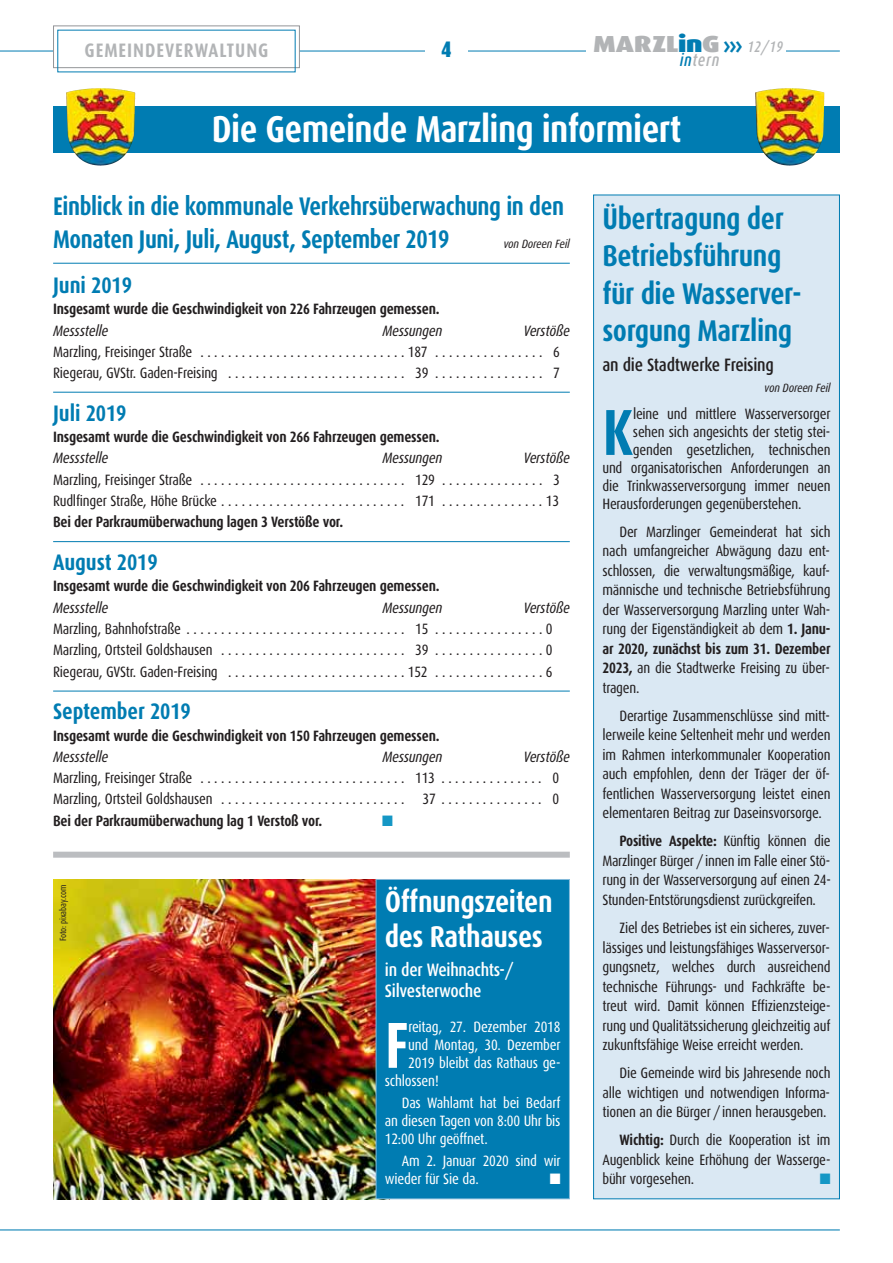
<style>
.page{position:relative;width:893px;height:1263px;background:#fff}
.page>*{position:absolute;margin:0;border:0;box-sizing:border-box;transform-origin:0 0}
.t1{font:700 65.1px "Dax Condensed";color:#fff;scale:.93 1}
.t2{font:700 65.1px "Dax Condensed";color:#007cb2;scale:.93 1}
.t3{font:700 37.5px "Dax Condensed";letter-spacing:-.015em;color:#fff}
.t4{font:700 30px/37.5px "Dax Condensed";letter-spacing:-.015em;color:#007cb2}
.t5{font:700 30px/34.5px "Dax Condensed";letter-spacing:-.015em;color:#fff}
.t6{font:700 25.5px/33px "Dax Condensed";letter-spacing:-.015em;color:#007cb2}
.t7{font:900 23.25px "Dax Wide";letter-spacing:-.01em;color:#b2b4b6}
.t8{font:700 22.5px "Dax Condensed";letter-spacing:-.005em;color:#007cb2}
.t9{font:900 22.5px "Dax Condensed";color:#007cb2}
.t10{font:700 19.5px "Dax Condensed";letter-spacing:.05em;color:#b2b4b6}
.t11{font:500 18px/21px "Dax Condensed";letter-spacing:-.015em;color:#fff}
.t12{font:500 18px "Dax Condensed";letter-spacing:-.015em;color:#231f20}
.t13{font:italic 500 17.55px "Dax Condensed";letter-spacing:.05em;color:#b2b4b6;scale:.91 1}
.t14{font:15px/19.5px "Dax Condensed";letter-spacing:-.015em;color:#231f20;text-align:justify}
.t15{font:700 15px "Dax Condensed";letter-spacing:-.015em;color:#231f20}
.t16{font:15px/18px "Dax Condensed";letter-spacing:-.015em;color:#fff;text-align:justify}
.t17{font:italic 15px "Dax Condensed";letter-spacing:-.015em;color:#231f20}
.t18{font:15px "Zapf Dingbats ITC";color:#1597c5;scale:.95 1}
.t19{font:15px "Zapf Dingbats ITC";color:#fff;scale:.95 1}
.t20{font:italic 12px "Dax Condensed";letter-spacing:-.015em;color:#231f20}
.t21{font:9px "Dax Condensed";letter-spacing:-.025em;color:#231f20}
.s1{color:#007cb2}
.s2{font-weight:700;font-size:24.3px;color:#007cb2}
.s3{font-family:"Dax Condensed";font-weight:500;font-style:italic;font-size:15.3px}
.s4{font-weight:700}
</style>
<div class="page">
<img style="left:53px;top:879px;width:323px;height:320px">
<hr style="left:0;top:1229px;width:840px;height:1px;background:#007cb2">
<div style="left:53px;top:106px;width:787px;height:47px;background:#007cb2"></div>
<hr style="left:0;top:51px;width:840px;height:1px;background:#007cb2">
<div style="left:425px;top:30px;width:43px;height:42px;background:#fff"></div>
<div style="left:54px;top:26px;width:245px;height:41px;background:#fff"></div>
<div style="left:53px;top:26px;width:247px;height:42px;border:1px solid #939598"></div>
<div style="left:587px;top:45px;width:199px;height:16px;background:#fff"></div>
<img style="left:66px;top:88px;width:69px;height:60px">
<img style="left:755px;top:88px;width:69px;height:60px">
<hr style="left:53px;top:263px;width:517px;height:1px;background:#007cb2">
<hr style="left:53px;top:392px;width:517px;height:1px;background:#007cb2">
<hr style="left:53px;top:541px;width:517px;height:1px;background:#007cb2">
<hr style="left:53px;top:691px;width:517px;height:1px;background:#007cb2">
<div style="left:53px;top:852px;width:517px;height:6px;background:#bbbdc0"></div>
<div style="left:376px;top:880px;width:193px;height:318px;background:#007cb2"></div>
<div style="left:376px;top:879px;width:194px;height:320px;border:1px solid #84bada"></div>
<div style="left:594px;top:195px;width:245px;height:1003px;background:#dae8f3"></div>
<div style="left:593px;top:195px;width:247px;height:1004px;border:1px solid #007cb2"></div>
<h3 class="t10" style="left:84px;top:40px;width:186px">GEMEINDEVERWALTUNG</h3>
<h3 class="t9" style="left:441px;top:37px;width:12px">4</h3>
<h3 class="t7" style="left:593px;top:36px;width:191px">MARZL<span class="s1">in</span>G<span class="s2">›››</span> <span class="s3">12/19</span></h3>
<p class="t13" style="left:680px;top:52px;width:45px"><span class="s1">in</span>tern</p>
<h2 class="t3" style="left:212px;top:110px;width:471px">Die Gemeinde Marzling informiert</h2>
<h3 class="t6" style="left:53px;top:190px;width:512px">Einblick in die kommunale Verkehrsüberwachung in den<br>Monaten Juni, Juli, August, September 2019</h3>
<p class="t20" style="left:503px;top:237px;width:68px">von Doreen Feil</p>
<h3 class="t8" style="left:53px;top:274px;width:80px">Juni 2019</h3>
<p class="t15" style="left:53px;top:302px;width:388px">Insgesamt wurde die Geschwindigkeit von 226 Fahrzeugen gemessen.</p>
<p class="t17" style="left:53px;top:323px;width:57px">Messstelle</p>
<p class="t17" style="left:382px;top:323px;width:61px">Messungen</p>
<p class="t17" style="left:523px;top:323px;width:48px">Verstöße</p>
<p class="t14" style="left:53px;top:342px;width:508px;line-height:21.3px">Marzling, Freisinger Straße . . . . . . . . . . . . . . . . . . . . . . . . . . . . . . 187 . . . . . . . . . . . . . . . . 6<br>Riegerau, GVStr. Gaden-Freising . . . . . . . . . . . . . . . . . . . . . . . . . . 39 . . . . . . . . . . . . . . . . 7</p>
<h3 class="t8" style="left:53px;top:402px;width:75px">Juli 2019</h3>
<p class="t15" style="left:53px;top:429px;width:388px">Insgesamt wurde die Geschwindigkeit von 266 Fahrzeugen gemessen.</p>
<p class="t17" style="left:53px;top:451px;width:57px">Messstelle</p>
<p class="t17" style="left:382px;top:451px;width:61px">Messungen</p>
<p class="t17" style="left:523px;top:451px;width:48px">Verstöße</p>
<p class="t14" style="left:53px;top:470px;width:508px;line-height:21.3px">Marzling, Freisinger Straße . . . . . . . . . . . . . . . . . . . . . . . . . . . . . . 129 . . . . . . . . . . . . . . . 3<br>Rudlfinger Straße, Höhe Brücke . . . . . . . . . . . . . . . . . . . . . . . . . . . 171 . . . . . . . . . . . . . . . 13</p>
<p class="t15" style="left:53px;top:515px;width:291px">Bei der Parkraumüberwachung lagen 3 Verstöße vor.</p>
<h3 class="t8" style="left:53px;top:551px;width:106px">August 2019</h3>
<p class="t15" style="left:53px;top:579px;width:388px">Insgesamt wurde die Geschwindigkeit von 206 Fahrzeugen gemessen.</p>
<p class="t17" style="left:53px;top:600px;width:57px">Messstelle</p>
<p class="t17" style="left:382px;top:600px;width:61px">Messungen</p>
<p class="t17" style="left:523px;top:600px;width:48px">Verstöße</p>
<p class="t14" style="left:53px;top:619px;width:501px;line-height:21.3px">Marzling, Bahnhofstraße . . . . . . . . . . . . . . . . . . . . . . . . . . . . . . . . 15 . . . . . . . . . . . . . . . . 0<br>Marzling, Ortsteil Goldshausen . . . . . . . . . . . . . . . . . . . . . . . . . . . 39 . . . . . . . . . . . . . . . . 0<br>Riegerau, GVStr. Gaden-Freising . . . . . . . . . . . . . . . . . . . . . . . . . . 152 . . . . . . . . . . . . . . . . 6</p>
<h3 class="t8" style="left:53px;top:700px;width:139px">September 2019</h3>
<p class="t15" style="left:53px;top:728px;width:388px">Insgesamt wurde die Geschwindigkeit von 150 Fahrzeugen gemessen.</p>
<p class="t17" style="left:53px;top:749px;width:57px">Messstelle</p>
<p class="t17" style="left:382px;top:749px;width:61px">Messungen</p>
<p class="t17" style="left:523px;top:749px;width:48px">Verstöße</p>
<p class="t14" style="left:53px;top:768px;width:508px;line-height:21.3px">Marzling, Freisinger Straße . . . . . . . . . . . . . . . . . . . . . . . . . . . . . . 113 . . . . . . . . . . . . . . . 0<br>Marzling, Ortsteil Goldshausen . . . . . . . . . . . . . . . . . . . . . . . . . . . 37 . . . . . . . . . . . . . . . 0</p>
<p class="t15" style="left:53px;top:813px;width:271px">Bei der Parkraumüberwachung lag 1 Verstoß vor.</p>
<p class="t18" style="left:382px;top:815px;width:13px">■</p>
<p class="t21" style="left:59px;top:941px;width:58px;rotate:-90deg">Foto: pixabay.com</p>
<h3 class="t5" style="left:385px;top:886px;width:169px">Öffnungszeiten des Rathauses</h3>
<p class="t11" style="left:385px;top:960px;width:130px">in der Weihnachts-/<br>Silvesterwoche</p>
<h1 class="t1" style="left:385px;top:1013px;width:27px">F</h1>
<p class="t16" style="left:408px;top:1018px;width:154px">reitag, 27. Dezember 2018</p>
<p class="t16" style="left:408px;top:1036px;width:154px">und Montag, 30. Dezember</p>
<p class="t16" style="left:408px;top:1054px;width:154px">2019 bleibt das Rathaus ge-</p>
<p class="t16" style="left:385px;top:1072px;width:55px">schlossen!</p>
<p class="t16" style="left:385px;top:1094px;width:177px;text-indent:17px">Das Wahlamt hat bei Bedarf an diesen Tagen von 8:00 Uhr bis 12:00 Uhr geöffnet.</p>
<p class="t16" style="left:385px;top:1153px;width:177px;text-indent:17px">Am 2. Januar 2020 sind wir wieder für Sie da.</p>
<p class="t19" style="left:550px;top:1174px;width:13px">■</p>
<h3 class="t4" style="left:602px;top:201px;width:201px">Übertragung der<br>Betriebsführung für die Wasserver&shy;sorgung Marzling</h3>
<p class="t12" style="left:602px;top:356px;width:173px">an die Stadtwerke Freising</p>
<p class="t20" style="left:764px;top:382px;width:68px">von Doreen Feil</p>
<h1 class="t2" style="left:602px;top:400px;width:34px">K</h1>
<p class="t14" style="left:633px;top:405px;width:199px">leine und mittlere Wasserversorger</p>
<p class="t14" style="left:633px;top:423px;width:199px">sehen sich angesichts der stetig stei-</p>
<p class="t14" style="left:633px;top:441px;width:199px">genden gesetzlichen, technischen</p>
<p class="t14" style="left:602px;top:459px;width:230px">und organisatorischen Anforderungen an</p>
<p class="t14" style="left:602px;top:477px;width:230px">die Trinkwasserversorgung immer neuen</p>
<p class="t14" style="left:602px;top:495px;width:200px">Herausforderungen gegenüberstehen.</p>
<p class="t14" style="left:602px;top:523px;width:230px;text-indent:17px">Der Marzlinger Gemeinderat hat sich nach umfangreicher Abwägung dazu ent&shy;schlossen, die verwaltungsmäßige, kauf&shy;männische und technische Betriebsführung der Wasserversorgung Marzling unter Wah&shy;rung der Eigenständigkeit ab dem <span class="s4">1. Janu&shy;ar 2020, zunächst bis zum 31. Dezember 2023,</span> an die Stadtwerke Freising zu über&shy;tragen.</p>
<p class="t14" style="left:602px;top:707px;width:230px;text-indent:17px">Derartige Zusammenschlüsse sind mitt&shy;lerweile keine Seltenheit mehr und werden im Rahmen interkommunaler Kooperation auch empfohlen, denn der Träger der öf&shy;fentlichen Wasserversorgung leistet einen elementaren Beitrag zur Daseinsvorsorge.</p>
<p class="t14" style="left:602px;top:832px;width:230px;text-indent:17px"><span class="s4">Positive Aspekte:</span> Künftig können die Marzlinger Bürger/innen im Falle einer Stö&shy;rung in der Wasserversorgung auf einen 24- Stunden-Entstörungsdienst zurückgreifen.</p>
<p class="t14" style="left:602px;top:919px;width:230px;text-indent:17px">Ziel des Betriebes ist ein sicheres, zuver&shy;lässiges und leistungsfähiges Wasserversor&shy;gungsnetz, welches durch ausreichend technische Führungs- und Fachkräfte be&shy;treut wird. Damit können Effizienzsteige&shy;rung und Qualitätssicherung gleichzeitig auf zukunftsfähige Weise erreicht werden.</p>
<p class="t14" style="left:602px;top:1064px;width:230px;text-indent:17px">Die Gemeinde wird bis Jahresende noch alle wichtigen und notwendigen Informa&shy;tionen an die Bürger / innen herausgeben.</p>
<p class="t14" style="left:602px;top:1131px;width:230px;text-indent:17px"><span class="s4">Wichtig:</span> Durch die Kooperation ist im Augenblick keine Erhöhung der Wasserge&shy;bühr vorgesehen.</p>
<p class="t18" style="left:820px;top:1173px;width:13px">■</p>
</div>
